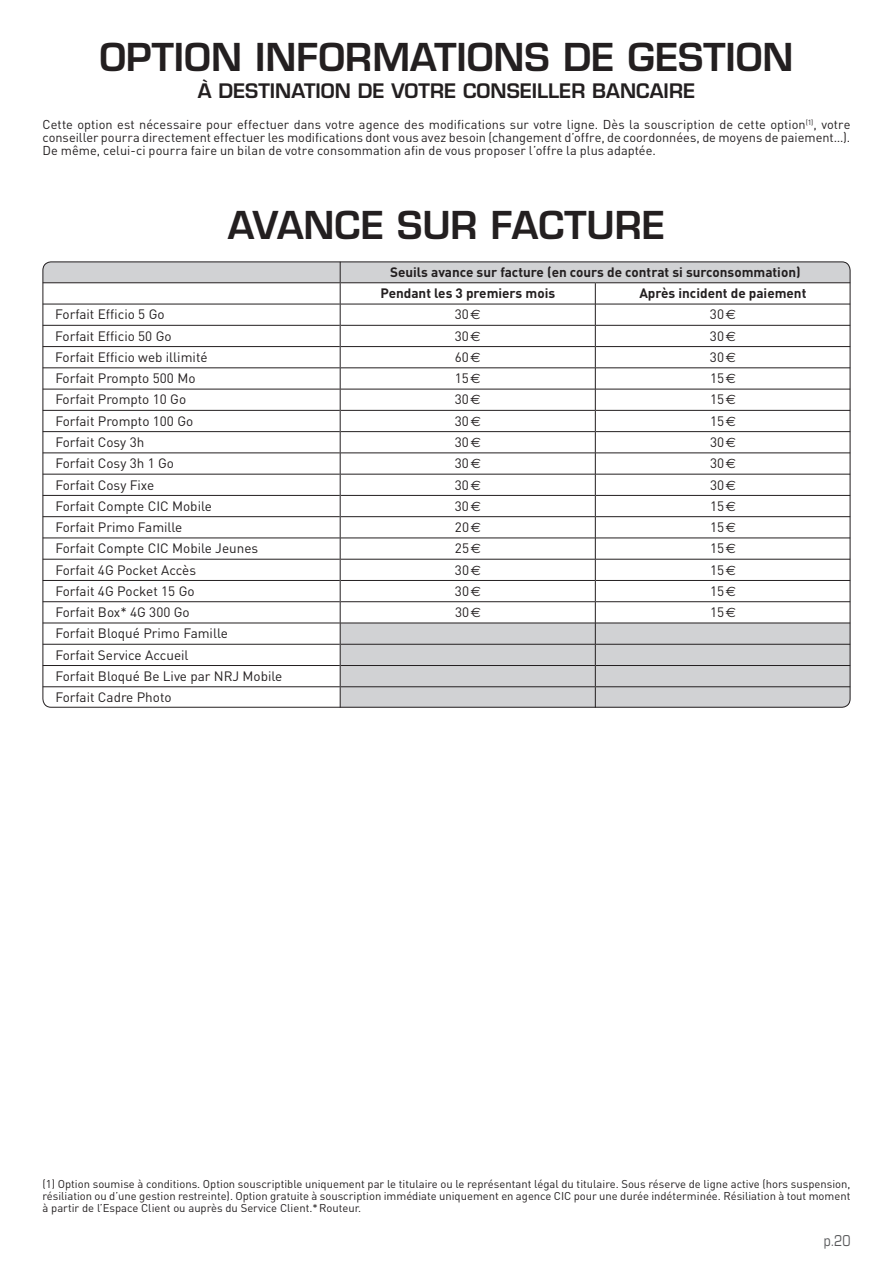
<style>
.page{position:relative;width:893px;height:1263px;background:#fff}
.page>*{position:absolute;margin:0;border:0;box-sizing:border-box;transform-origin:0 0}
.t1{font:600 37.5px "Eurostile LT Std";color:#231f20}
.t2{font:600 19.5px "Eurostile LT Std";color:#231f20}
.t3{font:condensed 15px "Eurostile LT Std";color:#57585a}
.t4{font:13.5px/21.3px "DIN";color:#231f20}
.t5{font:700 13.5px/21.5px "DIN";color:#231f20}
.t6{font:12.75px/12.8px "DIN";letter-spacing:.005em;color:#231f20;text-align:justify}
.t7{font:11.25px/12px "DIN";color:#231f20;text-align:justify}
.s1{font-family:"Euro Sans"}
</style>
<div class="page">
<svg style="left:43px;top:262px;width:807px;height:446px"></svg>
<hr style="left:43px;top:282px;width:297px;height:1px;background:#231f20">
<hr style="left:340px;top:282px;width:255px;height:1px;background:#231f20">
<hr style="left:595px;top:282px;width:255px;height:1px;background:#231f20">
<hr style="left:43px;top:304px;width:297px;height:1px;background:#231f20">
<hr style="left:341px;top:304px;width:254px;height:1px;background:#231f20">
<hr style="left:596px;top:304px;width:254px;height:1px;background:#231f20">
<hr style="left:43px;top:325px;width:297px;height:1px;background:#231f20">
<hr style="left:341px;top:325px;width:254px;height:1px;background:#231f20">
<hr style="left:596px;top:325px;width:254px;height:1px;background:#231f20">
<hr style="left:43px;top:346px;width:297px;height:1px;background:#231f20">
<hr style="left:341px;top:346px;width:254px;height:1px;background:#231f20">
<hr style="left:596px;top:346px;width:254px;height:1px;background:#231f20">
<hr style="left:43px;top:367px;width:297px;height:1px;background:#231f20">
<hr style="left:341px;top:367px;width:254px;height:1px;background:#231f20">
<hr style="left:596px;top:367px;width:254px;height:1px;background:#231f20">
<hr style="left:43px;top:389px;width:297px;height:1px;background:#231f20">
<hr style="left:341px;top:389px;width:254px;height:1px;background:#231f20">
<hr style="left:596px;top:389px;width:254px;height:1px;background:#231f20">
<hr style="left:43px;top:410px;width:297px;height:1px;background:#231f20">
<hr style="left:341px;top:410px;width:254px;height:1px;background:#231f20">
<hr style="left:596px;top:410px;width:254px;height:1px;background:#231f20">
<hr style="left:43px;top:431px;width:297px;height:1px;background:#231f20">
<hr style="left:341px;top:431px;width:254px;height:1px;background:#231f20">
<hr style="left:596px;top:431px;width:254px;height:1px;background:#231f20">
<hr style="left:43px;top:452px;width:297px;height:1px;background:#231f20">
<hr style="left:341px;top:452px;width:254px;height:1px;background:#231f20">
<hr style="left:596px;top:452px;width:254px;height:1px;background:#231f20">
<hr style="left:43px;top:474px;width:297px;height:1px;background:#231f20">
<hr style="left:341px;top:474px;width:254px;height:1px;background:#231f20">
<hr style="left:596px;top:474px;width:254px;height:1px;background:#231f20">
<hr style="left:43px;top:495px;width:297px;height:1px;background:#231f20">
<hr style="left:341px;top:495px;width:254px;height:1px;background:#231f20">
<hr style="left:596px;top:495px;width:254px;height:1px;background:#231f20">
<hr style="left:43px;top:516px;width:297px;height:1px;background:#231f20">
<hr style="left:341px;top:516px;width:254px;height:1px;background:#231f20">
<hr style="left:596px;top:516px;width:254px;height:1px;background:#231f20">
<hr style="left:43px;top:537px;width:297px;height:1px;background:#231f20">
<hr style="left:341px;top:537px;width:254px;height:1px;background:#231f20">
<hr style="left:596px;top:537px;width:254px;height:1px;background:#231f20">
<hr style="left:43px;top:559px;width:297px;height:1px;background:#231f20">
<hr style="left:341px;top:559px;width:254px;height:1px;background:#231f20">
<hr style="left:596px;top:559px;width:254px;height:1px;background:#231f20">
<hr style="left:43px;top:580px;width:297px;height:1px;background:#231f20">
<hr style="left:341px;top:580px;width:254px;height:1px;background:#231f20">
<hr style="left:596px;top:580px;width:254px;height:1px;background:#231f20">
<hr style="left:43px;top:601px;width:297px;height:1px;background:#231f20">
<hr style="left:341px;top:601px;width:254px;height:1px;background:#231f20">
<hr style="left:596px;top:601px;width:254px;height:1px;background:#231f20">
<hr style="left:43px;top:623px;width:297px;height:1px;background:#231f20">
<hr style="left:341px;top:623px;width:254px;height:1px;background:#231f20">
<hr style="left:596px;top:623px;width:254px;height:1px;background:#231f20">
<hr style="left:43px;top:644px;width:297px;height:1px;background:#231f20">
<hr style="left:341px;top:644px;width:254px;height:1px;background:#231f20">
<hr style="left:596px;top:644px;width:254px;height:1px;background:#231f20">
<hr style="left:43px;top:665px;width:297px;height:1px;background:#231f20">
<hr style="left:341px;top:665px;width:254px;height:1px;background:#231f20">
<hr style="left:596px;top:665px;width:254px;height:1px;background:#231f20">
<svg style="left:340px;top:263px;width:1px;height:443px"></svg>
<svg style="left:595px;top:283px;width:1px;height:423px"></svg>
<hr style="left:43px;top:686px;width:297px;height:1px;background:#231f20">
<hr style="left:340px;top:686px;width:255px;height:1px;background:#231f20">
<hr style="left:595px;top:686px;width:255px;height:1px;background:#231f20">
<h1 class="t1" style="left:99px;top:33px;width:696px">OPTION INFORMATIONS DE GESTION</h1>
<h2 class="t2" style="left:198px;top:78px;width:499px">À DESTINATION DE VOTRE CONSEILLER BANCAIRE</h2>
<p class="t6" style="left:43px;top:118px;width:809px">Cette option est nécessaire pour effectuer dans votre agence des modifications sur votre ligne. Dès la souscription de cette option<sup>(1)</sup>, votre conseiller pourra directement effectuer les modifications dont vous avez besoin (changement d’offre, de coordonnées, de moyens de paiement…).<br>De même, celui-ci pourra faire un bilan de votre consommation afin de vous proposer l’offre la plus adaptée.</p>
<h1 class="t1" style="left:228px;top:201px;width:439px">AVANCE SUR FACTURE</h1>
<p class="t5" style="left:380px;top:261px;width:422px;text-indent:10px">Seuils avance sur facture (en cours de contrat si surconsommation)<br>Pendant les 3 premiers mois</p>
<p class="t5" style="left:639px;top:282px;width:169px">Après incident de paiement</p>
<p class="t4" style="left:55px;top:304px;width:111px">Forfait Efficio 5 Go</p>
<p class="t4" style="left:455px;top:304px;width:27px">30<span class="s1">€</span></p>
<p class="t4" style="left:710px;top:304px;width:27px">30<span class="s1">€</span></p>
<p class="t4" style="left:55px;top:325px;width:118px">Forfait Efficio 50 Go</p>
<p class="t4" style="left:455px;top:325px;width:27px">30<span class="s1">€</span></p>
<p class="t4" style="left:710px;top:325px;width:27px">30<span class="s1">€</span></p>
<p class="t4" style="left:55px;top:346px;width:154px">Forfait Efficio web illimité</p>
<p class="t4" style="left:455px;top:346px;width:27px">60<span class="s1">€</span></p>
<p class="t4" style="left:710px;top:346px;width:27px">30<span class="s1">€</span></p>
<p class="t4" style="left:55px;top:367px;width:142px">Forfait Prompto 500 Mo</p>
<p class="t4" style="left:455px;top:367px;width:27px">15<span class="s1">€</span></p>
<p class="t4" style="left:710px;top:367px;width:27px">15<span class="s1">€</span></p>
<p class="t4" style="left:55px;top:389px;width:132px">Forfait Prompto 10 Go</p>
<p class="t4" style="left:455px;top:389px;width:27px">30<span class="s1">€</span></p>
<p class="t4" style="left:710px;top:389px;width:27px">15<span class="s1">€</span></p>
<p class="t4" style="left:55px;top:410px;width:139px">Forfait Prompto 100 Go</p>
<p class="t4" style="left:455px;top:410px;width:27px">30<span class="s1">€</span></p>
<p class="t4" style="left:710px;top:410px;width:27px">15<span class="s1">€</span></p>
<p class="t4" style="left:55px;top:431px;width:90px">Forfait Cosy 3h</p>
<p class="t4" style="left:455px;top:431px;width:27px">30<span class="s1">€</span></p>
<p class="t4" style="left:710px;top:431px;width:27px">30<span class="s1">€</span></p>
<p class="t4" style="left:55px;top:452px;width:120px">Forfait Cosy 3h 1 Go</p>
<p class="t4" style="left:455px;top:452px;width:27px">30<span class="s1">€</span></p>
<p class="t4" style="left:710px;top:452px;width:27px">30<span class="s1">€</span></p>
<p class="t4" style="left:55px;top:474px;width:100px">Forfait Cosy Fixe</p>
<p class="t4" style="left:455px;top:474px;width:27px">30<span class="s1">€</span></p>
<p class="t4" style="left:710px;top:474px;width:27px">30<span class="s1">€</span></p>
<p class="t4" style="left:55px;top:495px;width:158px">Forfait Compte CIC Mobile</p>
<p class="t4" style="left:455px;top:495px;width:27px">30<span class="s1">€</span></p>
<p class="t4" style="left:710px;top:495px;width:27px">15<span class="s1">€</span></p>
<p class="t4" style="left:55px;top:516px;width:129px">Forfait Primo Famille</p>
<p class="t4" style="left:455px;top:516px;width:27px">20<span class="s1">€</span></p>
<p class="t4" style="left:710px;top:516px;width:27px">15<span class="s1">€</span></p>
<p class="t4" style="left:55px;top:537px;width:204px">Forfait Compte CIC Mobile Jeunes</p>
<p class="t4" style="left:455px;top:537px;width:27px">25<span class="s1">€</span></p>
<p class="t4" style="left:710px;top:537px;width:27px">15<span class="s1">€</span></p>
<p class="t4" style="left:55px;top:559px;width:142px">Forfait 4G Pocket Accès</p>
<p class="t4" style="left:455px;top:559px;width:27px">30<span class="s1">€</span></p>
<p class="t4" style="left:710px;top:559px;width:27px">15<span class="s1">€</span></p>
<p class="t4" style="left:55px;top:580px;width:141px">Forfait 4G Pocket 15 Go</p>
<p class="t4" style="left:455px;top:580px;width:27px">30<span class="s1">€</span></p>
<p class="t4" style="left:710px;top:580px;width:27px">15<span class="s1">€</span></p>
<p class="t4" style="left:55px;top:601px;width:136px">Forfait Box* 4G 300 Go</p>
<p class="t4" style="left:455px;top:601px;width:27px">30<span class="s1">€</span></p>
<p class="t4" style="left:710px;top:601px;width:27px">15<span class="s1">€</span></p>
<p class="t4" style="left:55px;top:623px;width:228px">Forfait Bloqué Primo Famille<br>Forfait Service Accueil<br>Forfait Bloqué Be Live par NRJ Mobile<br>Forfait Cadre Photo</p>
<p class="t7" style="left:43px;top:1178px;width:809px">(1) Option soumise à conditions. Option souscriptible uniquement par le titulaire ou le représentant légal du titulaire. Sous réserve de ligne active (hors suspension, résiliation ou d’une gestion restreinte). Option gratuite à souscription immédiate uniquement en agence CIC pour une durée indéterminée. Résiliation à tout moment à partir de l’Espace Client ou auprès du Service Client.*Routeur.</p>
<p class="t3" style="left:824px;top:1231px;width:28px">p.20</p>
</div>
